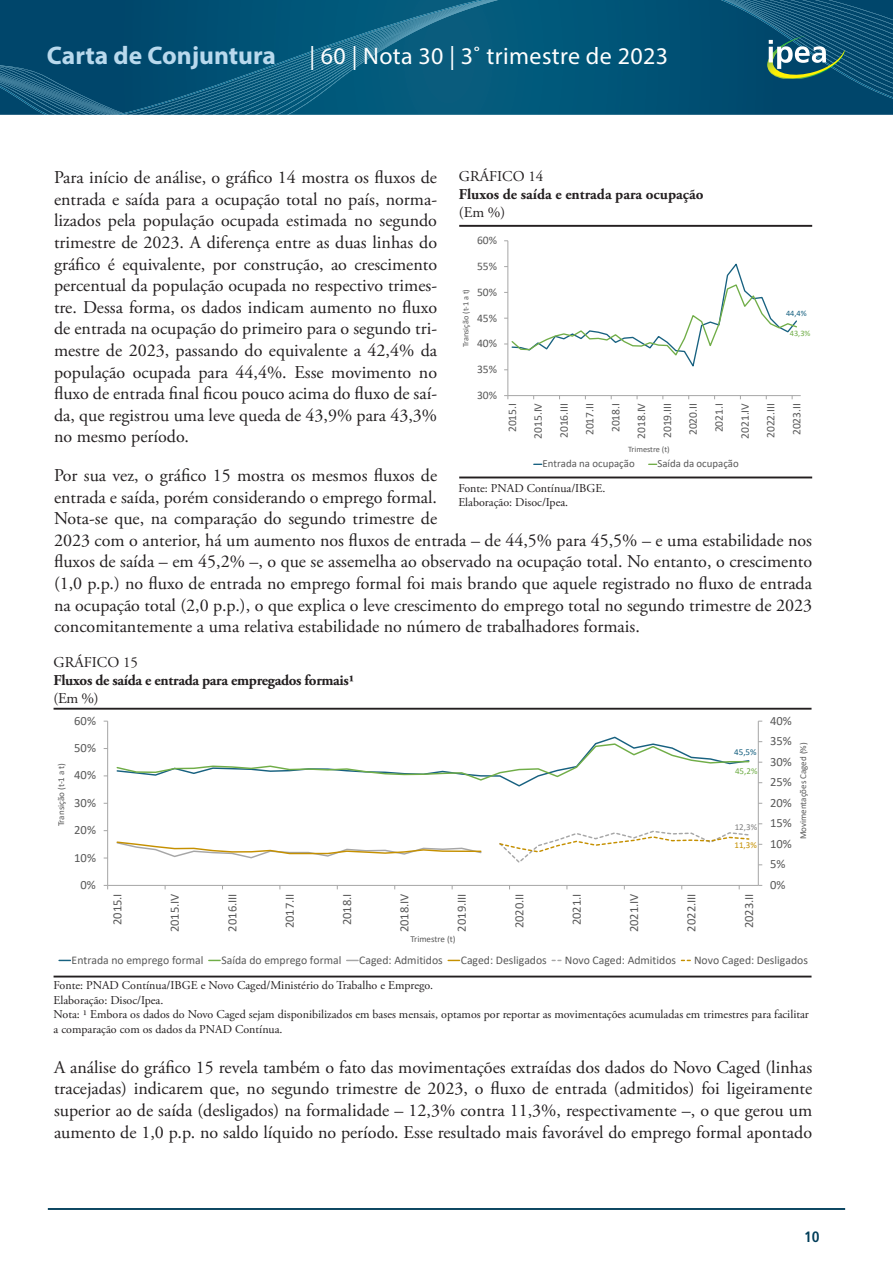
<style>
.page{position:relative;width:893px;height:1263px;background:#fff}
.page>*{position:absolute;margin:0;border:0;box-sizing:border-box;transform-origin:0 0}
.t1{font:700 25.5px "Myriad Pro";color:#b9d9ed}
.t2{font:24px "Myriad Pro";letter-spacing:.015em;color:#fff}
.corpo_de_texto{font:18px/21.6px "Adobe Garamond Pro";color:#231f20;text-align:justify}
.t3{font:700 15px "Adobe Garamond Pro";letter-spacing:-.02em;color:#231f20}
.t4{font:700 15px "Adobe Garamond Pro";color:#231f20}
.t5{font:15px "Adobe Garamond Pro";color:#231f20}
.t6{font:700 condensed 15px "Frutiger LT Pro";color:#013d59}
.t7{font:12.6px "Calibri";color:#595959}
.t8{font:12px/14.4px "Adobe Garamond Pro";color:#231f20}
.t9{font:11.7px "Calibri";color:#595959}
.t10{font:11.55px "Calibri";color:#595959}
.t11{font:10.8px "Calibri";color:#595959}
.t12{font:9px "Calibri";color:#595959}
.t13{font:9px/19px "Calibri";color:#176180}
.t14{font:9px/18.5px "Calibri";color:#7f7f7f}
.t15{font:8.25px "Calibri";color:#595959}
.t16{font:8.25px "Calibri";color:#176180}
.t17{font:8.25px "Calibri";color:#70ad47}
.s1{color:#70ad47}
.s2{color:#c59000}
</style>
<div class="page">
<svg style="left:498px;top:0;width:395px;height:115px;background:#015376"></svg>
<svg style="left:0;top:0;width:498px;height:115px;background:#095779"></svg>
<hr style="left:48px;top:1208px;width:797px;height:2px;background:#013d59">
<svg style="left:721px;top:0;width:172px;height:100px;background:#165876"></svg>
<hr style="left:54px;top:976px;width:757px;height:1px;background:#231f20">
<hr style="left:54px;top:708px;width:757px;height:2px;background:#231f20">
<hr style="left:758px;top:721px;width:1px;height:164px;background:#a6a6a6">
<hr style="left:107px;top:721px;width:1px;height:164px;background:#a6a6a6">
<hr style="left:108px;top:885px;width:650px;height:1px;background:#a6a6a6">
<svg style="left:116px;top:736px;width:634px;height:51px"></svg>
<svg style="left:116px;top:841px;width:366px;height:18px"></svg>
<svg style="left:499px;top:830px;width:251px;height:33px"></svg>
<hr style="left:459px;top:476px;width:353px;height:2px;background:#231f20">
<hr style="left:459px;top:225px;width:353px;height:2px;background:#231f20">
<hr style="left:508px;top:241px;width:1px;height:155px;background:#a6a6a6">
<hr style="left:508px;top:395px;width:293px;height:1px;background:#a6a6a6">
<svg style="left:504px;top:261px;width:293px;height:109px"></svg>
<h1 class="t1" style="left:47px;top:39px;width:230px">Carta de Conjuntura</h1>
<h2 class="t2" style="left:309px;top:41px;width:360px">| 60 | Nota 30 | 3˚ trimestre de 2023</h2>
<p class="t5" style="left:459px;top:167px;width:86px">GRÁFICO 14</p>
<p class="t4" style="left:459px;top:185px;width:246px">Fluxos de saída e entrada para ocupação</p>
<p class="t5" style="left:459px;top:203px;width:48px">(Em %)</p>
<p class="corpo_de_texto" style="left:54px;top:167px;width:385px">Para início de análise, o gráfico 14 mostra os fluxos de entrada e saída para a ocupação total no país, norma&shy;lizados pela população ocupada estimada no segundo trimestre de 2023. A diferença entre as duas linhas do gráfico é equivalente, por construção, ao crescimento percentual da população ocupada no respectivo trimes&shy;tre. Dessa forma, os dados indicam aumento no fluxo de entrada na ocupação do primeiro para o segundo tri&shy;mestre de 2023, passando do equivalente a 42,4% da população ocupada para 44,4%. Esse movimento no fluxo de entrada final ficou pouco acima do fluxo de saí&shy;da, que registrou uma leve queda de 43,9% para 43,3% no mesmo período.</p>
<p class="corpo_de_texto" style="left:54px;top:465px;width:760px;text-align:left">Por sua vez, o gráfico 15 mostra os mesmos fluxos de<br>entrada e saída, porém considerando o emprego formal.<br>Nota-se que, na comparação do segundo trimestre de<br>2023 com o anterior, há um aumento nos fluxos de entrada – de 44,5% para 45,5% – e uma estabilidade nos fluxos de saída – em 45,2% –, o que se assemelha ao observado na ocupação total. No entanto, o crescimento (1,0 p.p.) no fluxo de entrada no emprego formal foi mais brando que aquele registrado no fluxo de entrada na ocupação total (2,0 p.p.), o que explica o leve crescimento do emprego total no segundo trimestre de 2023 concomitantemente a uma relativa estabilidade no número de trabalhadores formais.</p>
<p class="t10" style="left:477px;top:232px;width:22px">60%</p>
<p class="t10" style="left:477px;top:258px;width:22px">55%</p>
<p class="t10" style="left:477px;top:284px;width:22px">50%</p>
<p class="t15" style="left:460px;top:347px;width:60px;rotate:-90deg">Transição (t-1 a t)</p>
<p class="t16" style="left:786px;top:307px;width:22px">44,4%</p>
<p class="t17" style="left:790px;top:328px;width:22px">43,3%</p>
<p class="t10" style="left:477px;top:310px;width:22px">45%</p>
<p class="t10" style="left:477px;top:335px;width:22px">40%</p>
<p class="t10" style="left:477px;top:361px;width:22px">35%</p>
<p class="t10" style="left:477px;top:387px;width:22px">30%</p>
<p class="t10" style="left:504px;top:432px;width:31px;rotate:-90deg">2015.I</p>
<p class="t10" style="left:530px;top:439px;width:37px;rotate:-90deg">2015.IV</p>
<p class="t10" style="left:556px;top:438px;width:37px;rotate:-90deg">2016.III</p>
<p class="t10" style="left:582px;top:435px;width:34px;rotate:-90deg">2017.II</p>
<p class="t10" style="left:608px;top:432px;width:31px;rotate:-90deg">2018.I</p>
<p class="t10" style="left:633px;top:439px;width:37px;rotate:-90deg">2018.IV</p>
<p class="t10" style="left:659px;top:438px;width:37px;rotate:-90deg">2019.III</p>
<p class="t10" style="left:685px;top:435px;width:34px;rotate:-90deg">2020.II</p>
<p class="t10" style="left:711px;top:432px;width:31px;rotate:-90deg">2021.I</p>
<p class="t10" style="left:737px;top:439px;width:37px;rotate:-90deg">2021.IV</p>
<p class="t10" style="left:763px;top:438px;width:37px;rotate:-90deg">2022.III</p>
<p class="t10" style="left:788px;top:435px;width:34px;rotate:-90deg">2023.II</p>
<p class="t15" style="left:628px;top:443px;width:43px">Trimestre (t)</p>
<p class="t11" style="left:543px;top:456px;width:94px">Entrada na ocupação</p>
<p class="t11" style="left:657px;top:456px;width:83px">Saída da ocupação</p>
<p class="t8" style="left:458px;top:481px;width:149px">Fonte: PNAD Contínua/IBGE.</p>
<p class="t8" style="left:458px;top:496px;width:111px">Elaboração: Disoc/Ipea.</p>
<p class="t5" style="left:54px;top:653px;width:86px">GRÁFICO 15</p>
<p class="t3" style="left:54px;top:671px;width:303px">Fluxos de saída e entrada para empregados formais1</p>
<p class="t5" style="left:54px;top:689px;width:46px">(Em %)</p>
<p class="t12" style="left:55px;top:826px;width:65px;rotate:-90deg">Transição (t-1 a t)</p>
<p class="t7" style="left:74px;top:712px;width:23px">60%</p>
<p class="t7" style="left:74px;top:739px;width:23px">50%</p>
<p class="t7" style="left:74px;top:766px;width:23px">40%</p>
<p class="t7" style="left:74px;top:794px;width:23px">30%</p>
<p class="t7" style="left:74px;top:821px;width:23px">20%</p>
<p class="t7" style="left:74px;top:849px;width:23px">10%</p>
<p class="t7" style="left:81px;top:876px;width:17px">0%</p>
<p class="t13" style="left:734px;top:742px;width:25px">45,5%<br><span class="s1">45,2%</span></p>
<p class="t14" style="left:734px;top:817px;width:24px">12,3%<br><span class="s2">11,3%</span></p>
<p class="t7" style="left:109px;top:925px;width:33px;rotate:-90deg">2015.I</p>
<p class="t7" style="left:166px;top:932px;width:41px;rotate:-90deg">2015.IV</p>
<p class="t7" style="left:223px;top:932px;width:40px;rotate:-90deg">2016.III</p>
<p class="t7" style="left:281px;top:928px;width:37px;rotate:-90deg">2017.II</p>
<p class="t7" style="left:338px;top:925px;width:33px;rotate:-90deg">2018.I</p>
<p class="t7" style="left:396px;top:932px;width:41px;rotate:-90deg">2018.IV</p>
<p class="t7" style="left:453px;top:932px;width:40px;rotate:-90deg">2019.III</p>
<p class="t7" style="left:510px;top:928px;width:37px;rotate:-90deg">2020.II</p>
<p class="t7" style="left:568px;top:925px;width:33px;rotate:-90deg">2021.I</p>
<p class="t7" style="left:625px;top:932px;width:41px;rotate:-90deg">2021.IV</p>
<p class="t7" style="left:683px;top:932px;width:40px;rotate:-90deg">2022.III</p>
<p class="t7" style="left:740px;top:928px;width:37px;rotate:-90deg">2023.II</p>
<p class="t12" style="left:410px;top:933px;width:47px">Trimestre (t)</p>
<p class="t7" style="left:770px;top:712px;width:23px">40%</p>
<p class="t7" style="left:770px;top:732px;width:23px">35%</p>
<p class="t7" style="left:770px;top:753px;width:23px">30%</p>
<p class="t7" style="left:770px;top:773px;width:23px">25%</p>
<p class="t7" style="left:770px;top:794px;width:23px">20%</p>
<p class="t7" style="left:770px;top:814px;width:23px">15%</p>
<p class="t7" style="left:770px;top:835px;width:23px">10%</p>
<p class="t7" style="left:770px;top:855px;width:17px">5%</p>
<p class="t7" style="left:770px;top:876px;width:17px">0%</p>
<p class="t12" style="left:797px;top:839px;width:99px;rotate:-90deg">Movimentações Caged (%)</p>
<p class="t9" style="left:72px;top:952px;width:133px">Entrada no emprego formal</p>
<p class="t9" style="left:221px;top:952px;width:122px">Saída do emprego formal</p>
<p class="t9" style="left:359px;top:952px;width:85px">Caged: Admitidos</p>
<p class="t9" style="left:461px;top:952px;width:88px">Caged: Desligados</p>
<p class="t9" style="left:565px;top:952px;width:113px">Novo Caged: Admitidos</p>
<p class="t9" style="left:694px;top:952px;width:115px">Novo Caged: Desligados</p>
<p class="t8" style="left:54px;top:979px;width:381px">Fonte: PNAD Contínua/IBGE e Novo Caged/Ministério do Trabalho e Emprego.</p>
<p class="t8" style="left:54px;top:993px;width:111px">Elaboração: Disoc/Ipea.</p>
<p class="t8" style="left:54px;top:1007px;width:757px">Nota: 1 Embora os dados do Novo Caged sejam disponibilizados em bases mensais, optamos por reportar as movimentações acumuladas em trimestres para facilitar a comparação com os dados da PNAD Contínua.</p>
<p class="corpo_de_texto" style="left:54px;top:1057px;width:760px">A análise do gráfico 15 revela também o fato das movimentações extraídas dos dados do Novo Caged (linhas tracejadas) indicarem que, no segundo trimestre de 2023, o fluxo de entrada (admitidos) foi ligeiramente superior ao de saída (desligados) na formalidade – 12,3% contra 11,3%, respectivamente –, o que gerou um aumento de 1,0 p.p. no saldo líquido no período. Esse resultado mais favorável do emprego formal apontado</p>
<p class="t6" style="left:804px;top:1228px;width:17px">10</p>
</div>
